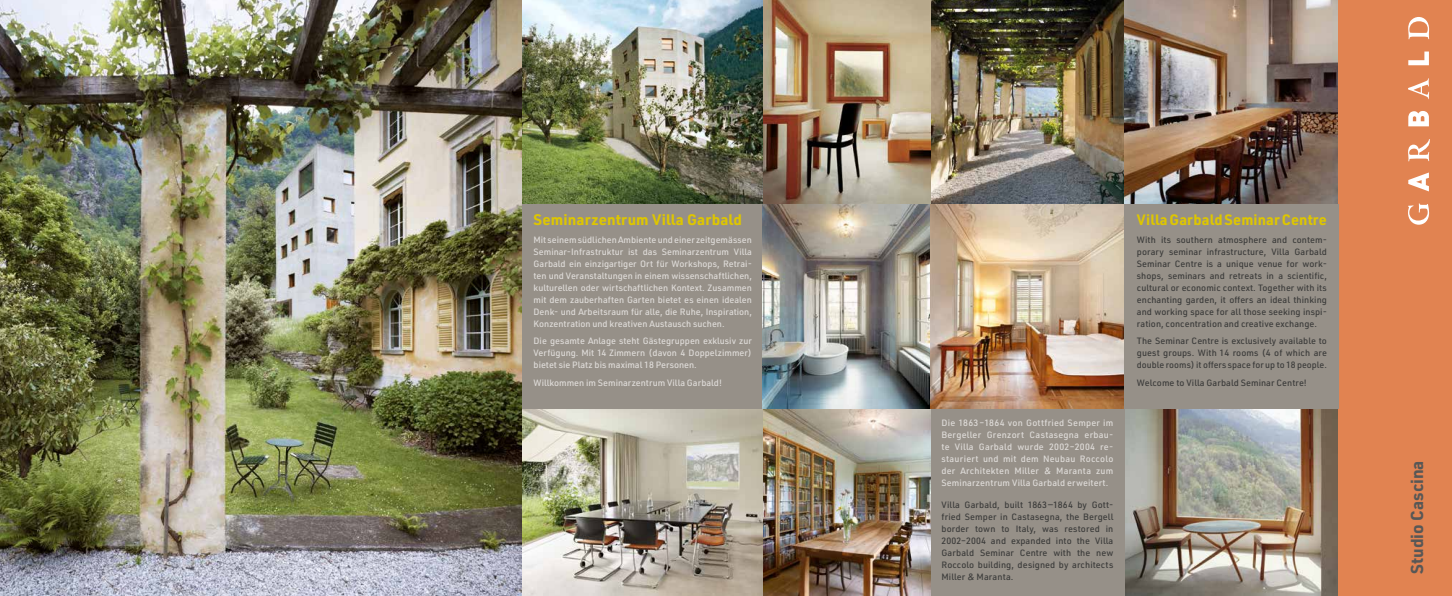
<style>
.page{position:relative;width:1452px;height:596px;background:#fff}
.page>*{position:absolute;margin:0;border:0;box-sizing:border-box;transform-origin:0 0}
.t1{font:700 17px "URWDIN";color:#575756}
.t2{font:700 15px "URWDIN";letter-spacing:.01em;color:#dec600}
.t3{font:700 14.8px "URWDIN";letter-spacing:.01em;color:#dec600}
.t4{font:500 9px/12px "URWDIN";color:#dedbd8;text-align:justify}
.t5{font:500 9px/12px "URWDIN";letter-spacing:.005em;color:#3c3c3b;text-align:justify}
</style>
<div class="page">
<img style="left:1124px;top:408px;width:214px;height:187px">
<div style="left:930px;top:408px;width:194px;height:187px;background:#969088"></div>
<img style="left:522px;top:408px;width:408px;height:187px">
<img style="left:522px;top:0;width:816px;height:204px">
<div style="left:1338px;top:0;width:113px;height:595px;background:#e18351"></div>
<svg style="left:1408px;top:17px;width:21px;height:207px"></svg>
<div style="left:521px;top:204px;width:242px;height:204px;background:#969088"></div>
<img style="left:763px;top:204px;width:361px;height:204px">
<div style="left:1124px;top:204px;width:214px;height:204px;background:#969088"></div>
<img style="left:0;top:0;width:522px;height:595px">
<h2 class="t2" style="left:533px;top:209px;width:210px">Seminarzentrum Villa Garbald</h2>
<p class="t4" style="left:533px;top:233px;width:220px">Mit seinem südlichen Ambiente und einer zeitgemässen Seminar-Infrastruktur ist das Seminarzentrum Villa Garbald ein einzigartiger Ort für Workshops, Retrai&shy;ten und Veranstaltungen in einem wissenschaftlichen, kulturellen oder wirtschaftlichen Kontext. Zusammen mit dem zauberhaften Garten bietet es einen idealen Denk- und Arbeitsraum für alle, die Ruhe, Inspiration, Konzentration und kreativen Austausch suchen.</p>
<p class="t4" style="left:533px;top:335px;width:220px">Die gesamte Anlage steht Gästegruppen exklusiv zur Verfügung. Mit 14 Zimmern (davon 4 Doppelzimmer) bietet sie Platz bis maximal 18 Personen.</p>
<p class="t4" style="left:533px;top:376px;width:190px">Willkommen im Seminarzentrum Villa Garbald!</p>
<p class="t4" style="left:941px;top:416px;width:173px">Die 1863–1864 von Gottfried Semper im Bergeller Grenzort Castasegna erbau&shy;te Villa Garbald wurde 2002–2004 re&shy;stauriert und mit dem Neubau Roccolo der Architekten Miller &amp; Maranta zum Seminarzentrum Villa Garbald erweitert.</p>
<p class="t5" style="left:941px;top:497px;width:173px">Villa Garbald, built 1863—1864 by Gott&shy;fried Semper in Castasegna, the Bergell border town to Italy, was restored in 2002–2004 and expanded into the Villa Garbald Seminar Centre with the new Roccolo building, designed by architects Miller &amp; Maranta.</p>
<h3 class="t3" style="left:1136px;top:209px;width:191px">Villa Garbald Seminar Centre</h3>
<p class="t5" style="left:1136px;top:233px;width:191px">With its southern atmosphere and contem&shy;porary seminar infrastructure, Villa Garbald Seminar Centre is a unique venue for work&shy;shops, seminars and retreats in a scientific, cultural or economic context. Together with its enchanting garden, it offers an ideal thinking and working space for all those seeking inspi&shy;ration, concentration and creative exchange.</p>
<p class="t5" style="left:1136px;top:334px;width:191px">The Seminar Centre is exclusively available to guest groups. With 14 rooms (4 of which are double rooms) it offers space for up to 18 people.</p>
<p class="t5" style="left:1136px;top:376px;width:171px">Welcome to Villa Garbald Seminar Centre!</p>
<h1 class="t1" style="left:1405px;top:573px;width:115px;rotate:-90deg">Studio Cascina</h1>
</div>
